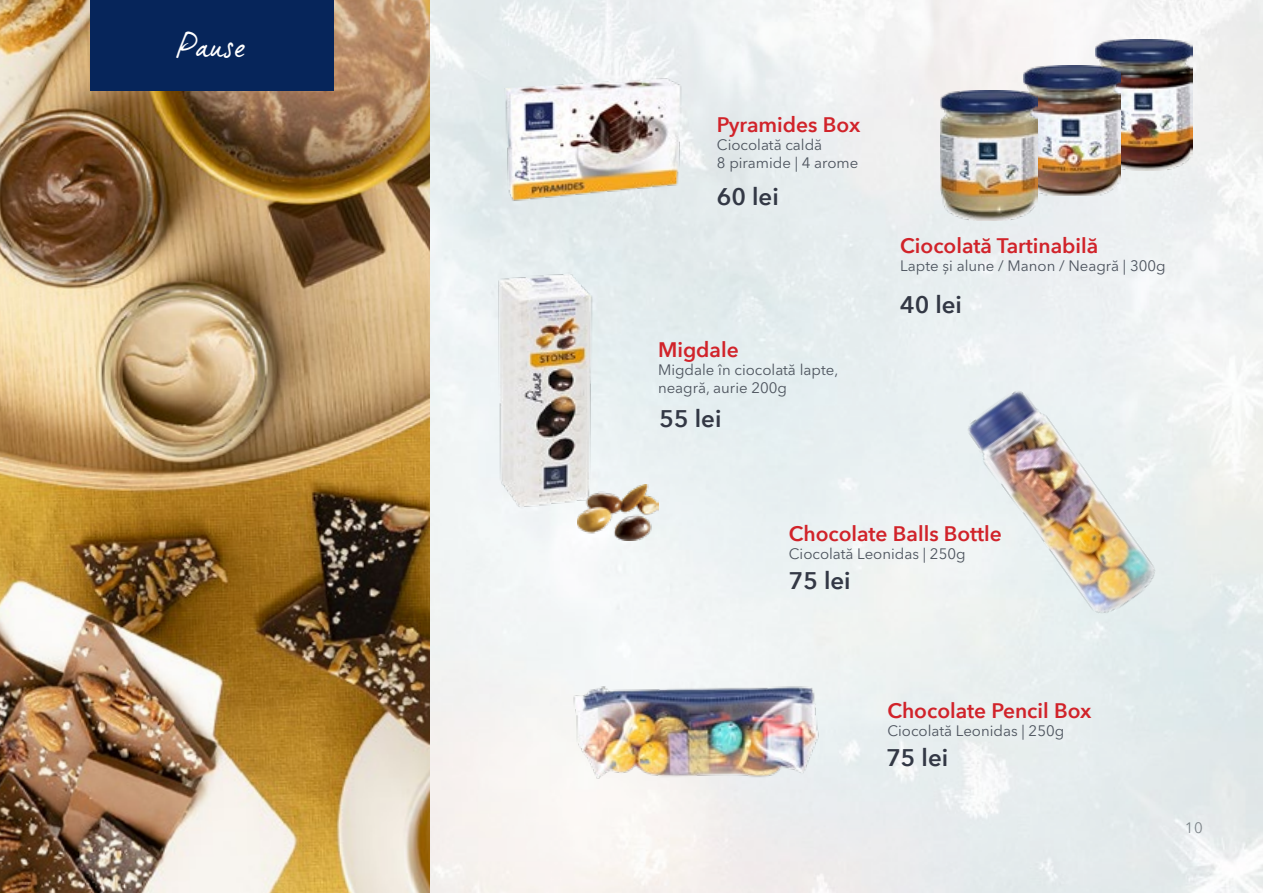
<style>
.page{position:relative;width:1263px;height:893px;background:#fff}
.page>*{position:absolute;margin:0;border:0;box-sizing:border-box;transform-origin:0 0}
.t1{font:30px "Leonidas Script TB2";color:#fff}
.t2{font:600 24px "Avenir Next";color:#333845}
.t3{font:600 21px "Avenir Next";color:#d1232a}
.t4{font:15px/18px "Avenir Next LT Pro";color:#4d545e}
.t5{font:15px "Avenir Next LT Pro";color:#384047}
</style>
<div class="page">
<img style="left:430px;top:0;width:833px;height:893px">
<img style="left:1096px;top:40px;width:97px;height:130px">
<img style="left:1023px;top:65px;width:97px;height:131px">
<img style="left:489px;top:76px;width:203px;height:135px">
<img style="left:481px;top:254px;width:135px;height:261px">
<img style="left:0;top:0;width:430px;height:893px">
<div style="left:90px;top:0;width:243px;height:90px;background:#06255a"></div>
<img style="left:941px;top:90px;width:97px;height:130px">
<img style="left:577px;top:485px;width:81px;height:55px">
<img style="left:937px;top:363px;width:244px;height:260px">
<img style="left:549px;top:639px;width:292px;height:162px">
<p class="t1" style="left:177px;top:28px;width:70px">Pause</p>
<p class="t3" style="left:717px;top:106px;width:145px">Pyramides Box</p>
<p class="t4" style="left:717px;top:136px;width:107px">Ciocolată caldă</p>
<p class="t4" style="left:717px;top:154px;width:143px">8 piramide | 4 arome</p>
<p class="t2" style="left:717px;top:176px;width:63px">60 lei</p>
<p class="t3" style="left:658px;top:332px;width:82px">Migdale</p>
<p class="t4" style="left:658px;top:361px;width:182px">Migdale în ciocolată lapte, neagră, aurie 200g</p>
<p class="t2" style="left:659px;top:398px;width:63px">55 lei</p>
<p class="t3" style="left:900px;top:228px;width:200px">Ciocolată Tartinabilă</p>
<p class="t4" style="left:900px;top:257px;width:267px">Lapte și alune / Manon / Neagră | 300g</p>
<p class="t2" style="left:900px;top:284px;width:63px">40 lei</p>
<p class="t3" style="left:789px;top:515px;width:215px">Chocolate Balls Bottle</p>
<p class="t4" style="left:789px;top:544px;width:178px">Ciocolată Leonidas | 250g</p>
<p class="t2" style="left:789px;top:560px;width:63px">75 lei</p>
<p class="t3" style="left:887px;top:693px;width:206px">Chocolate Pencil Box</p>
<p class="t4" style="left:887px;top:722px;width:178px">Ciocolată Leonidas | 250g</p>
<p class="t2" style="left:886px;top:737px;width:63px">75 lei</p>
<p class="t5" style="left:1184px;top:819px;width:20px">10</p>
</div>
